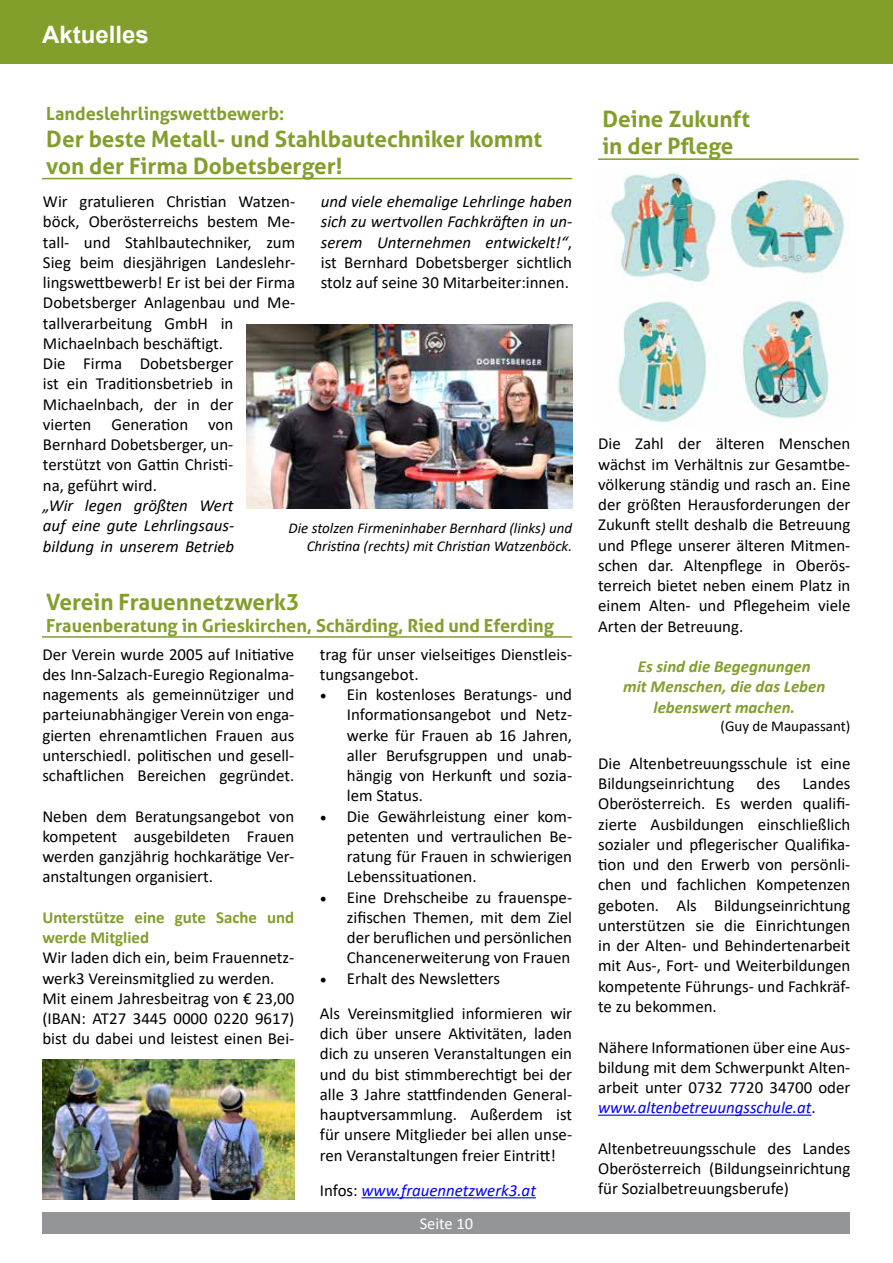
<style>
.page{position:relative;width:893px;height:1263px;background:#fff}
.page>*{position:absolute;margin:0;border:0;box-sizing:border-box;transform-origin:0 0}
.t1{font:700 24px "Arial";color:#fff}
.t2{font:700 22.5px/27px "Aller";color:#829e2b}
.t3{font:700 18px "Aller";color:#829e2b}
.t4{font:16.8px/20.2px "Calibri";color:#000;text-align:justify}
.t5{font:italic 16.8px/20.2px "Calibri";color:#000;text-align:justify}
.t6{font:italic 700 16.8px/20.2px "Calibri";color:#829e2b;text-align:center}
.t7{font:700 16.8px/20.2px "Calibri";color:#829e2b}
.t8{font:italic 16.8px "Calibri";color:#00f}
.t9{font:16.5px "Calibri";color:#fff}
.t10{font:italic 15px/18px "Calibri";color:#000;text-align:right}
.t11{font:15px "Calibri";color:#000}
.s1{font-style:normal}
.s2{font-family:"Minion Pro";font-size:18px}
.s3{font-style:normal;color:#000}
.s4{font-style:italic;color:#00f}
</style>
<div class="page">
<div style="left:43px;top:1212px;width:807px;height:21px;background:#939598"></div>
<div style="left:0;top:0;width:893px;height:64px;background:#829e2b"></div>
<hr style="left:42px;top:178px;width:530px;height:1px;background:#829e2b">
<img style="left:246px;top:325px;width:326px;height:183px">
<hr style="left:598px;top:158px;width:261px;height:2px;background:#829e2b">
<hr style="left:598px;top:1114px;width:213px;height:2px;background:#00f">
<img style="left:610px;top:172px;width:235px;height:254px">
<hr style="left:361px;top:1197px;width:175px;height:1px;background:#00f">
<hr style="left:42px;top:636px;width:530px;height:2px;background:#829e2b">
<img style="left:42px;top:1059px;width:252px;height:140px">
<h1 class="t1" style="left:42px;top:18px;width:108px">Aktuelles</h1>
<p class="t3" style="left:46px;top:102px;width:239px">Landeslehrlingswettbewerb:</p>
<h2 class="t2" style="left:46px;top:125px;width:497px">Der beste Metall- und Stahlbautechniker kommt von der Firma Dobetsberger!</h2>
<p class="t4" style="left:43px;top:191px;width:254px;text-align:left">Wir gratulieren Christian Watzen&shy;böck, Oberösterreichs bestem Me&shy;tall- und Stahlbautechniker, zum<br>Sieg beim diesjährigen Landeslehr&shy;lingswettbewerb! Er ist bei der Firma<br>Dobetsberger Anlagenbau und Me&shy;tallverarbeitung GmbH in<br>Michaelnbach beschäftigt.<br>Die Firma Dobetsberger<br>ist ein Traditionsbetrieb in<br>Michaelnbach, der in der<br>vierten Generation von<br>Bernhard Dobetsberger, un&shy;terstützt von Gattin Christi-<br>na, geführt wird.</p>
<p class="t5" style="left:43px;top:495px;width:193px">„Wir legen größten Wert auf eine gute Lehrlingsaus&shy;bildung in unserem Betrieb</p>
<p class="t5" style="left:321px;top:191px;width:253px">und viele ehemalige Lehrlinge haben sich zu wertvollen Fachkräften in un&shy;serem Unternehmen entwickelt!“<span class="s1">, ist Bernhard Dobetsberger sichtlich stolz auf seine 30 Mitarbeiter:innen.</span></p>
<p class="t10" style="left:288px;top:519px;width:285px">Die stolzen Firmeninhaber Bernhard (links) und<br>Christina (rechts) mit Christian Watzenböck.</p>
<h2 class="t2" style="left:46px;top:589px;width:255px">Verein Frauennetzwerk3</h2>
<p class="t3" style="left:46px;top:614px;width:509px">Frauenberatung in Grieskirchen, Schärding, Ried und Eferding</p>
<p class="t4" style="left:42px;top:643px;width:253px">Der Verein wurde 2005 auf Initiative des Inn-Salzach-Euregio Regionalma&shy;nagements als gemeinnütziger und parteiunabhängiger Verein von enga&shy;gierten ehrenamtlichen Frauen aus unterschiedl. politischen und gesell&shy;schaftlichen Bereichen gegründet.</p>
<p class="t4" style="left:42px;top:805px;width:253px">Neben dem Beratungsangebot von kompetent ausgebildeten Frauen werden ganzjährig hochkarätige Ver&shy;anstaltungen organisiert.</p>
<p class="t7" style="left:42px;top:907px;width:253px">Unterstütze eine gute Sache und werde Mitglied</p>
<p class="t4" style="left:42px;top:947px;width:253px;text-align:left">Wir laden dich ein, beim Frauennetz&shy;werk3 Vereinsmitglied zu werden.<br>Mit einem Jahresbeitrag von € 23,00 (IBAN: AT27 3445 0000 0220 9617) bist du dabei und leistest einen Bei-</p>
<p class="t4" style="left:320px;top:643px;width:254px">trag für unser vielseitiges Dienstleis&shy;tungsangebot.</p>
<p class="t4" style="left:347px;top:684px;width:227px;text-indent:-27px"><span class="s2">•</span> Ein kostenloses Beratungs- und Informationsangebot und Netz&shy;werke für Frauen ab 16 Jahren, aller Berufsgruppen und unab&shy;hängig von Herkunft und sozia&shy;lem Status.</p>
<p class="t4" style="left:347px;top:805px;width:227px;text-indent:-27px"><span class="s2">•</span> Die Gewährleistung einer kom&shy;petenten und vertraulichen Be&shy;ratung für Frauen in schwierigen Lebenssituationen.</p>
<p class="t4" style="left:347px;top:886px;width:227px;text-indent:-27px"><span class="s2">•</span> Eine Drehscheibe zu frauenspe&shy;zifischen Themen, mit dem Ziel der beruflichen und persönlichen Chancenerweiterung von Frauen</p>
<p class="t4" style="left:320px;top:960px;width:254px;line-height:35.2px"><span class="s2">•</span> Erhalt des Newsletters<br>Als Vereinsmitglied informieren wir</p>
<p class="t4" style="left:320px;top:1023px;width:254px">dich über unsere Aktivitäten, laden dich zu unseren Veranstaltungen ein und du bist stimmberechtigt bei der alle 3 Jahre stattfindenden General&shy;hauptversammlung. Außerdem ist für unsere Mitglieder bei allen unse&shy;ren Veranstaltungen freier Eintritt!</p>
<p class="t8" style="left:320px;top:1179px;width:218px"><span class="s3">Infos:</span> www.frauennetzwerk3.at</p>
<p class="t9" style="left:420px;top:1212px;width:55px">Seite 10</p>
<h2 class="t2" style="left:602px;top:106px;width:149px">Deine Zukunft in der Pflege</h2>
<p class="t4" style="left:598px;top:433px;width:254px">Die Zahl der älteren Menschen wächst im Verhältnis zur Gesamtbe&shy;völkerung ständig und rasch an. Eine der größten Herausforderungen der Zukunft stellt deshalb die Betreuung und Pflege unserer älteren Mitmen&shy;schen dar. Altenpflege in Oberös&shy;terreich bietet neben einem Platz in einem Alten- und Pflegeheim viele Arten der Betreuung.</p>
<p class="t6" style="left:623px;top:656px;width:204px">Es sind die Begegnungen<br>mit Menschen, die das Leben lebenswert machen.</p>
<p class="t11" style="left:720px;top:715px;width:131px">(Guy de Maupassant)</p>
<p class="t4" style="left:598px;top:753px;width:254px">Die Altenbetreuungsschule ist eine<br>Bildungseinrichtung</p>
<p class="t4" style="left:598px;top:773px;width:254px;text-indent:204px">Landes Oberösterreich. Es werden qualifi&shy;zierte Ausbildungen einschließlich sozialer und pflegerischer Qualifika&shy;tion und den Erwerb von persönli&shy;chen und fachlichen Kompetenzen geboten. Als Bildungseinrichtung unterstützen sie die Einrichtungen in der Alten- und Behindertenarbeit mit Aus-, Fort- und Weiterbildungen kompetente Führungs- und Fachkräf&shy;te zu bekommen.</p>
<p class="t4" style="left:598px;top:1036px;width:254px">Nähere Informationen über eine Aus&shy;bildung mit dem Schwerpunkt Alten&shy;arbeit unter 0732 7720 34700 oder <span class="s4">www.altenbetreuungsschule.at</span>.</p>
<p class="t4" style="left:598px;top:1137px;width:254px">Altenbetreuungsschule des Landes Oberösterreich (Bildungseinrichtung für Sozialbetreuungsberufe)</p>
<p class="t4" style="left:756px;top:773px;width:25px">des</p>
</div>
